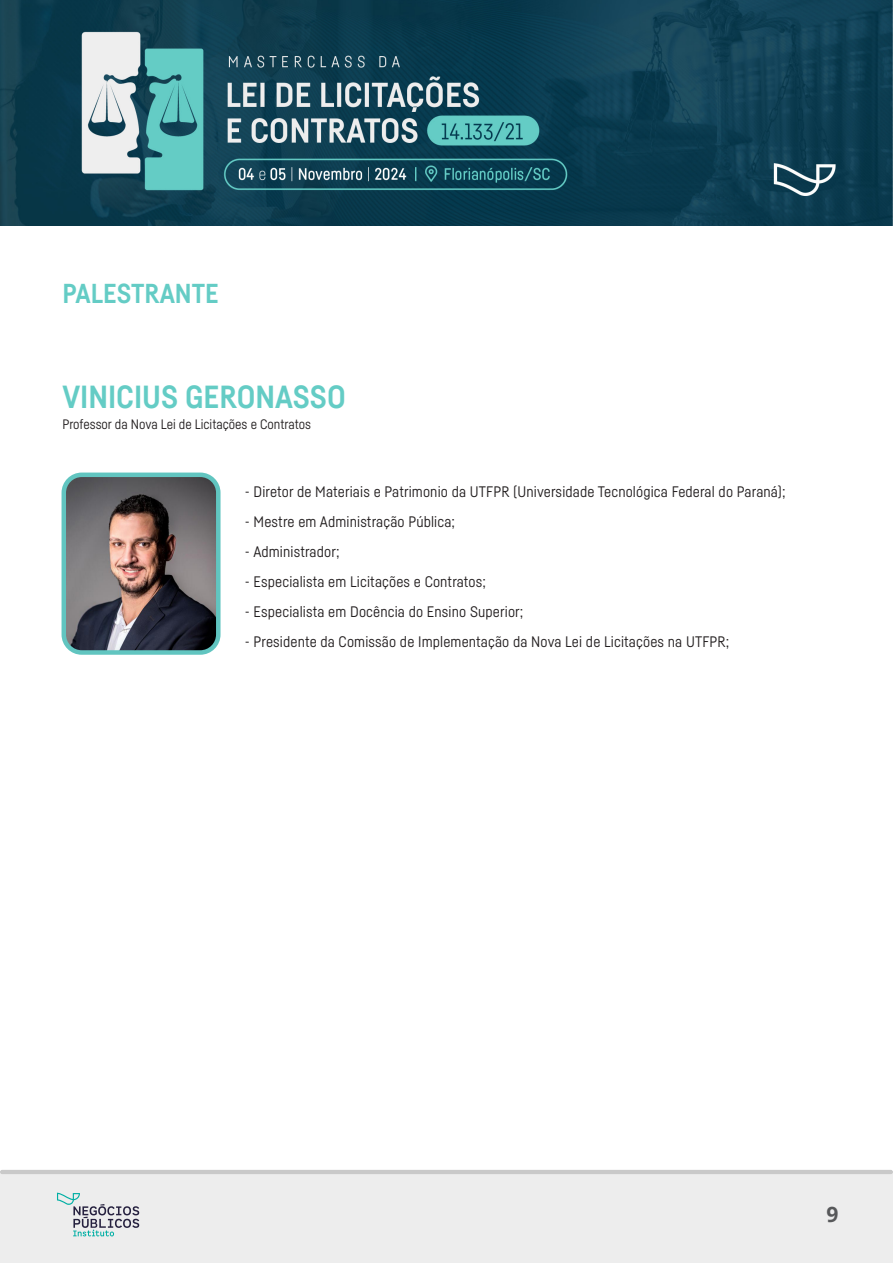
<style>
.page{position:relative;width:893px;height:1263px;background:#fff}
.page>*{position:absolute;margin:0;border:0;box-sizing:border-box;transform-origin:0 0}
.t1{font:700 31.5px "Fabrikat";color:#64ccc5}
.t2{font:700 27px "Fabrikat";color:#64ccc5}
.t3{font:700 21px "Open Sans";color:#57585a}
.List_Paragraph{font:15px "Fabrikat";letter-spacing:.01em;color:#231f20}
.t4{font:13.5px "Fabrikat";color:#231f20}
</style>
<div class="page">
<div style="left:0;top:1174px;width:893px;height:89px;background:#ededed"></div>
<hr style="left:0;top:1170px;width:893px;height:4px;background:#c9c9c9;border-radius:2px">
<svg style="left:57px;top:1193px;width:82px;height:43px"></svg>
<img style="left:0;top:0;width:893px;height:225px">
<img style="left:67px;top:477px;width:149px;height:173px">
<div style="left:62px;top:472px;width:159px;height:183px;border:4px solid #61c5c0;border-radius:18px"></div>
<p class="t2" style="left:62px;top:277px;width:158px">PALESTRANTE</p>
<p class="t1" style="left:62px;top:378px;width:285px">VINICIUS GERONASSO</p>
<p class="t4" style="left:62px;top:416px;width:250px">Professor da Nova Lei de Licitações e Contratos</p>
<p class="List_Paragraph" style="left:245px;top:483px;width:542px">- Diretor de Materiais e Patrimonio da UTFPR (Universidade Tecnológica Federal do Paraná);</p>
<p class="List_Paragraph" style="left:245px;top:513px;width:212px">- Mestre em Administração Pública;</p>
<p class="List_Paragraph" style="left:245px;top:543px;width:96px">- Administrador;</p>
<p class="List_Paragraph" style="left:245px;top:573px;width:243px">- Especialista em Licitações e Contratos;</p>
<p class="List_Paragraph" style="left:245px;top:603px;width:280px">- Especialista em Docência do Ensino Superior;</p>
<p class="List_Paragraph" style="left:245px;top:633px;width:486px">- Presidente da Comissão de Implementação da Nova Lei de Licitações na UTFPR;</p>
<h3 class="t3" style="left:826px;top:1200px;width:14px">9</h3>
</div>
